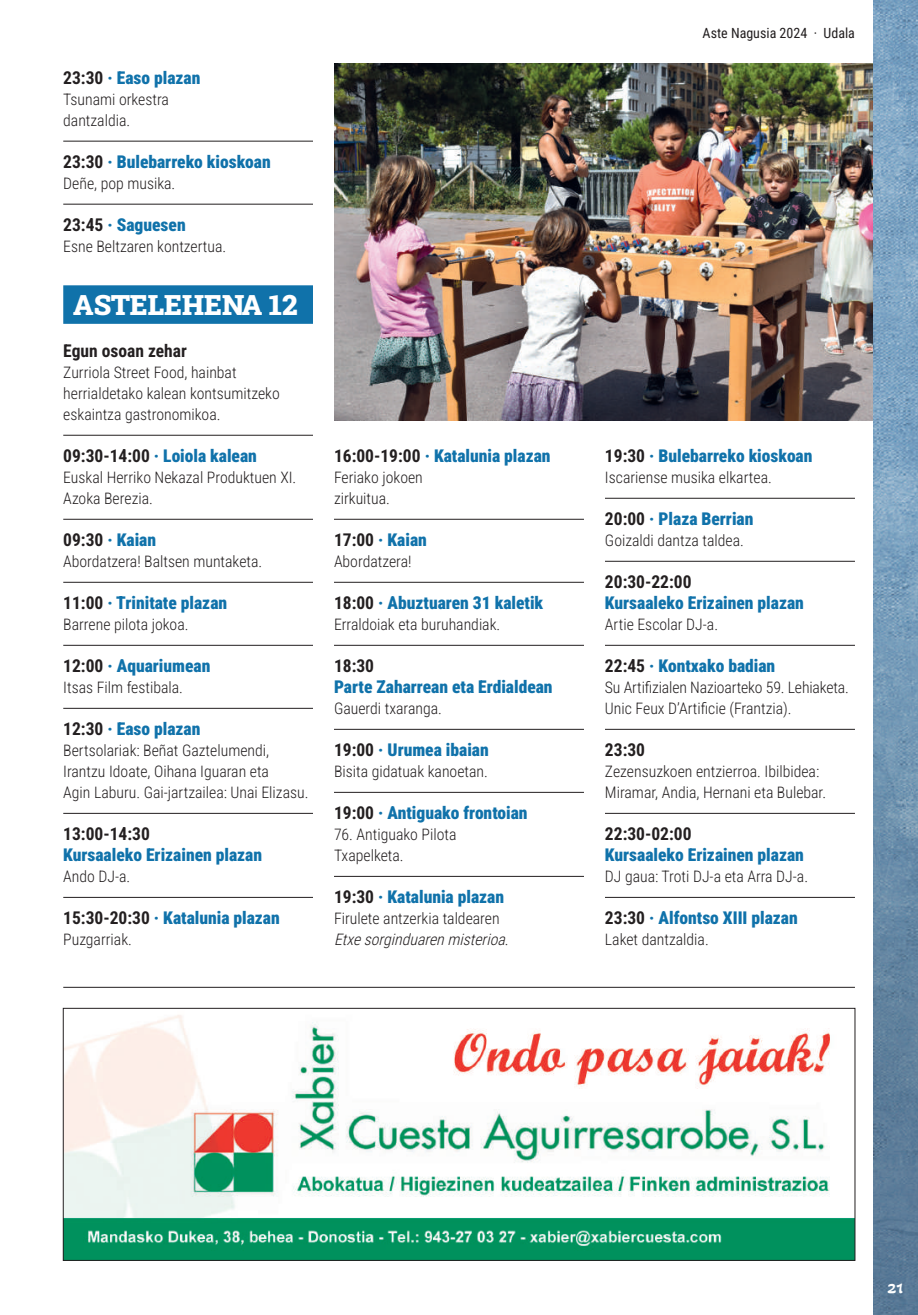
<style>
.page{position:relative;width:918px;height:1315px;background:#fff}
.page>*{position:absolute;margin:0;border:0;box-sizing:border-box;transform-origin:0 0}
.t1{font:28px "Roboto Slab";color:#fff}
.t2{font:21px "Akaya Kanadaka";color:#fff}
.t3{font:900 17.5px "Roboto Condensed";color:#1072aa}
.t4{font:700 17.5px "Roboto Condensed";color:#231f20}
.t5{font:300 15.75px/21px "Roboto Condensed";color:#231f20}
.t6{font:14px "Roboto Condensed";color:#231f20}
.s1{font-weight:700;color:#231f20}
.s2{font-style:italic}
</style>
<div class="page">
<img style="left:65px;top:1015px;width:788px;height:243px">
<div style="left:63px;top:1008px;width:792px;height:252px;border:1px solid #231f20"></div>
<hr style="left:63px;top:987px;width:792px;height:1px;background:#231f20">
<hr style="left:63px;top:141px;width:250px;height:1px;background:#231f20">
<hr style="left:63px;top:204px;width:250px;height:1px;background:#231f20">
<div style="left:63px;top:285px;width:250px;height:39px;background:#1072aa"></div>
<hr style="left:63px;top:435px;width:250px;height:1px;background:#231f20">
<hr style="left:63px;top:519px;width:250px;height:1px;background:#231f20">
<hr style="left:63px;top:582px;width:250px;height:1px;background:#231f20">
<hr style="left:63px;top:645px;width:250px;height:1px;background:#231f20">
<hr style="left:63px;top:708px;width:250px;height:1px;background:#231f20">
<hr style="left:63px;top:813px;width:250px;height:1px;background:#231f20">
<hr style="left:63px;top:897px;width:250px;height:1px;background:#231f20">
<hr style="left:334px;top:519px;width:250px;height:1px;background:#231f20">
<hr style="left:334px;top:582px;width:250px;height:1px;background:#231f20">
<hr style="left:334px;top:645px;width:250px;height:1px;background:#231f20">
<hr style="left:334px;top:729px;width:250px;height:1px;background:#231f20">
<hr style="left:334px;top:792px;width:250px;height:1px;background:#231f20">
<hr style="left:334px;top:876px;width:250px;height:1px;background:#231f20">
<hr style="left:605px;top:498px;width:250px;height:1px;background:#231f20">
<hr style="left:605px;top:561px;width:250px;height:1px;background:#231f20">
<hr style="left:605px;top:645px;width:250px;height:1px;background:#231f20">
<hr style="left:605px;top:729px;width:250px;height:1px;background:#231f20">
<hr style="left:605px;top:813px;width:250px;height:1px;background:#231f20">
<hr style="left:605px;top:897px;width:250px;height:1px;background:#231f20">
<img style="left:334px;top:63px;width:539px;height:357px">
<img style="left:873px;top:0;width:45px;height:1315px">
<p class="t3" style="left:63px;top:66px;width:139px"><span class="s1">23:30</span> · Easo plazan</p>
<p class="t5" style="left:63px;top:88px;width:107px">Tsunami orkestra dantzaldia.</p>
<p class="t3" style="left:63px;top:150px;width:209px"><span class="s1">23:30</span> · Bulebarreko kioskoan</p>
<p class="t5" style="left:63px;top:172px;width:114px">Deñe, pop musika.</p>
<p class="t3" style="left:63px;top:213px;width:124px"><span class="s1">23:45</span> · Saguesen</p>
<p class="t5" style="left:63px;top:235px;width:165px">Esne Beltzaren kontzertua.</p>
<h1 class="t1" style="left:73px;top:286px;width:226px">ASTELEHENA 12</h1>
<p class="t4" style="left:63px;top:339px;width:125px">Egun osoan zehar</p>
<p class="t5" style="left:63px;top:361px;width:218px">Zurriola Street Food, hainbat herrialdetako kalean kontsumitzeko eskaintza gastronomikoa.</p>
<p class="t3" style="left:63px;top:444px;width:195px"><span class="s1">09:30-14:00</span> · Loiola kalean</p>
<p class="t5" style="left:63px;top:466px;width:235px">Euskal Herriko Nekazal Produktuen XI.<br>Azoka Berezia.</p>
<p class="t3" style="left:63px;top:528px;width:94px"><span class="s1">09:30</span> · Kaian</p>
<p class="t5" style="left:63px;top:550px;width:201px">Abordatzera! Baltsen muntaketa.</p>
<p class="t3" style="left:63px;top:591px;width:165px"><span class="s1">11:00</span> · Trinitate plazan</p>
<p class="t5" style="left:63px;top:613px;width:127px">Barrene pilota jokoa.</p>
<p class="t3" style="left:63px;top:654px;width:149px"><span class="s1">12:00</span> · Aquariumean</p>
<p class="t5" style="left:63px;top:676px;width:121px">Itsas Film festibala.</p>
<p class="t3" style="left:63px;top:717px;width:139px"><span class="s1">12:30</span> · Easo plazan</p>
<p class="t5" style="left:63px;top:739px;width:247px">Bertsolariak: Beñat Gaztelumendi,<br>Irantzu Idoate, Oihana Iguaran eta<br>Agin Laburu. Gai-jartzailea: Unai Elizasu.</p>
<p class="t4" style="left:63px;top:822px;width:88px">13:00-14:30</p>
<p class="t3" style="left:63px;top:843px;width:200px">Kursaaleko Erizainen plazan</p>
<p class="t5" style="left:63px;top:865px;width:69px">Ando DJ-a.</p>
<p class="t3" style="left:63px;top:906px;width:218px"><span class="s1">15:30-20:30</span> · Katalunia plazan</p>
<p class="t5" style="left:63px;top:928px;width:70px">Puzgarriak.</p>
<p class="t3" style="left:334px;top:444px;width:218px"><span class="s1">16:00-19:00</span> · Katalunia plazan</p>
<p class="t5" style="left:334px;top:466px;width:90px">Feriako jokoen zirkuitua.</p>
<p class="t3" style="left:334px;top:528px;width:94px"><span class="s1">17:00</span> · Kaian</p>
<p class="t5" style="left:334px;top:550px;width:79px">Abordatzera!</p>
<p class="t3" style="left:334px;top:591px;width:211px"><span class="s1">18:00</span> · Abuztuaren 31 kaletik</p>
<p class="t5" style="left:334px;top:613px;width:168px">Erraldoiak eta buruhandiak.</p>
<p class="t4" style="left:334px;top:654px;width:42px">18:30</p>
<p class="t3" style="left:334px;top:675px;width:220px">Parte Zaharrean eta Erdialdean</p>
<p class="t5" style="left:334px;top:697px;width:109px">Gauerdi txaranga.</p>
<p class="t3" style="left:334px;top:738px;width:156px"><span class="s1">19:00</span> · Urumea ibaian</p>
<p class="t5" style="left:334px;top:760px;width:155px">Bisita gidatuak kanoetan.</p>
<p class="t3" style="left:334px;top:801px;width:195px"><span class="s1">19:00</span> · Antiguako frontoian</p>
<p class="t5" style="left:334px;top:823px;width:124px">76. Antiguako Pilota<br>Txapelketa.</p>
<p class="t3" style="left:334px;top:885px;width:172px"><span class="s1">19:30</span> · Katalunia plazan</p>
<p class="t5" style="left:334px;top:907px;width:177px">Firulete antzerkia taldearen<br><span class="s2">Etxesorginduarenmisterioa</span>.</p>
<p class="t6" style="left:702px;top:24px;width:154px">Aste Nagusia 2024 · Udala</p>
<p class="t3" style="left:605px;top:444px;width:209px"><span class="s1">19:30</span> · Bulebarreko kioskoan</p>
<p class="t5" style="left:605px;top:466px;width:168px">Iscariense musika elkartea.</p>
<p class="t3" style="left:605px;top:507px;width:150px"><span class="s1">20:00</span> · Plaza Berrian</p>
<p class="t5" style="left:605px;top:529px;width:140px">Goizaldi dantza taldea.</p>
<p class="t4" style="left:605px;top:570px;width:88px">20:30-22:00</p>
<p class="t3" style="left:605px;top:591px;width:200px">Kursaaleko Erizainen plazan</p>
<p class="t5" style="left:605px;top:613px;width:115px">Artie Escolar DJ-a.</p>
<p class="t3" style="left:605px;top:654px;width:172px"><span class="s1">22:45</span> · Kontxako badian</p>
<p class="t5" style="left:605px;top:676px;width:245px">Su Artifizialen Nazioarteko 59. Lehiaketa.<br>Unic Feux D’Artificie (Frantzia).</p>
<p class="t4" style="left:605px;top:738px;width:42px">23:30</p>
<p class="t5" style="left:605px;top:760px;width:223px">Zezensuzkoen entzierroa. Ibilbidea:<br>Miramar, Andia, Hernani eta Bulebar.</p>
<p class="t4" style="left:605px;top:822px;width:88px">22:30-02:00</p>
<p class="t3" style="left:605px;top:843px;width:200px">Kursaaleko Erizainen plazan</p>
<p class="t5" style="left:605px;top:865px;width:205px">DJ gaua: Troti DJ-a eta Arra DJ-a.</p>
<p class="t3" style="left:605px;top:906px;width:194px"><span class="s1">23:30</span> · Alfontso XIII plazan</p>
<p class="t5" style="left:605px;top:928px;width:105px">Laket dantzaldia.</p>
<h2 class="t2" style="left:887px;top:1273px;width:18px">21</h2>
</div>
